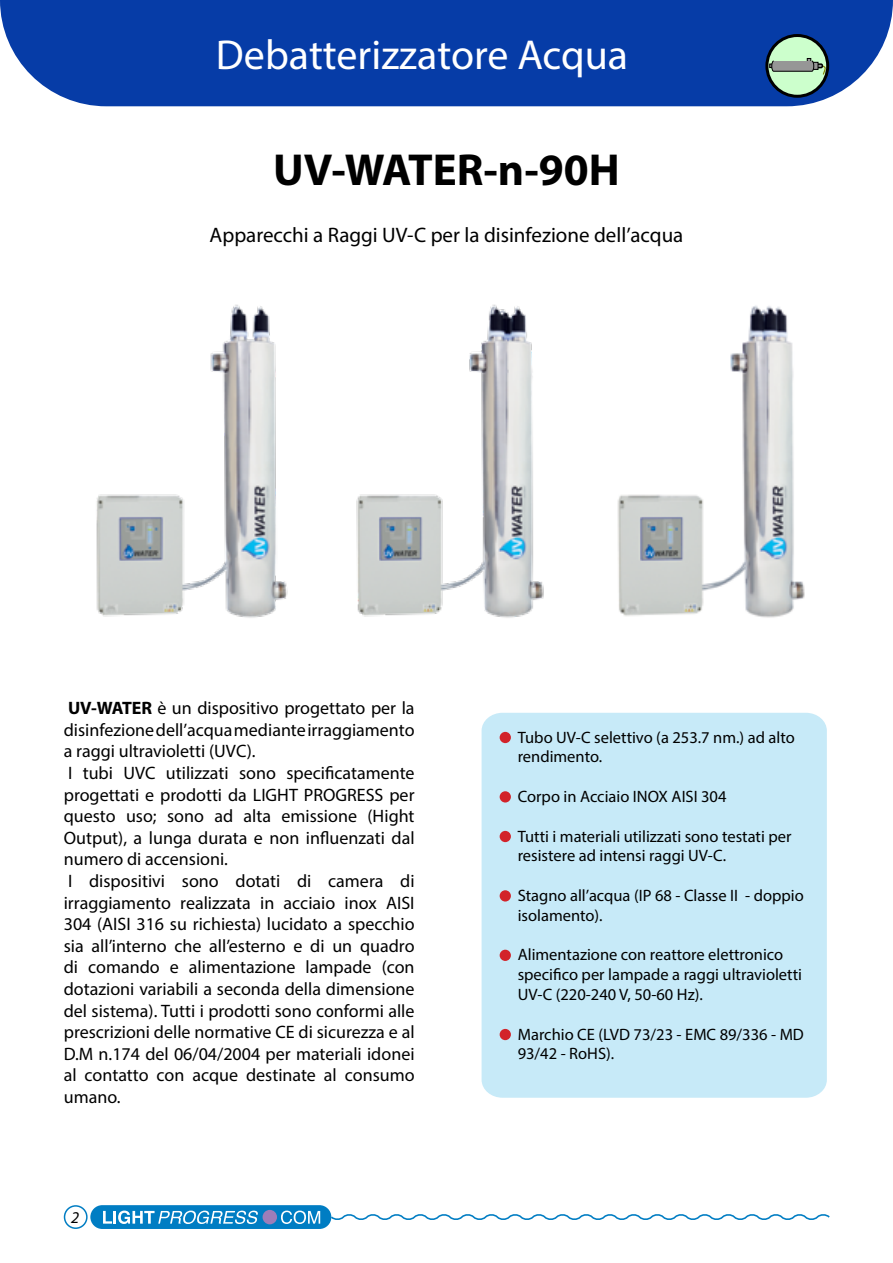
<style>
.page{position:relative;width:893px;height:1263px;background:#fff}
.page>*{position:absolute;margin:0;border:0;box-sizing:border-box;transform-origin:0 0}
.t1{font:700 45px "Myriad Pro";color:#000}
.t2{font:42px "Myriad Pro";color:#fff}
.t3{font:21px "Myriad Pro";color:#000}
.t4{font:18px/21.6px "Myriad Pro";color:#000}
.t5{font:16.5px/19.8px "Myriad Pro";color:#000}
.t6{font:italic 16.5px "Myriad Pro";color:#000}
.s1{font-weight:700}
</style>
<div class="page">
<div style="left:0;top:0;width:893px;height:106px;background:#063ca7"></div>
<svg style="left:330px;top:1212px;width:500px;height:10px"></svg>
<div style="left:90px;top:1205px;width:241px;height:24px;background:#007dc3;border-radius:12px"></div>
<svg style="left:103px;top:1210px;width:155px;height:14px"></svg>
<svg style="left:281px;top:1210px;width:39px;height:14px"></svg>
<div style="left:263px;top:1210px;width:14px;height:14px;background:#9c7db9;border-radius:50%"></div>
<div style="left:64px;top:1205px;width:24px;height:24px;border:2px solid #007dc3;border-radius:50%"></div>
<div style="left:767px;top:36px;width:61px;height:60px;background:#cfc;border-radius:50%"></div>
<div style="left:765px;top:34px;width:64px;height:64px;border:3px solid #000;border-radius:50%"></div>
<svg style="left:770px;top:58px;width:55px;height:18px"></svg>
<div style="left:482px;top:713px;width:345px;height:385px;background:#c7eaf8"></div>
<div style="left:500px;top:732px;width:11px;height:11px;background:#d2232a;border-radius:50%"></div>
<div style="left:500px;top:791px;width:11px;height:11px;background:#d2232a;border-radius:50%"></div>
<div style="left:500px;top:831px;width:11px;height:11px;background:#d2232a;border-radius:50%"></div>
<div style="left:500px;top:890px;width:11px;height:11px;background:#d2232a;border-radius:50%"></div>
<div style="left:500px;top:950px;width:11px;height:11px;background:#d2232a;border-radius:50%"></div>
<div style="left:500px;top:1029px;width:11px;height:11px;background:#d2232a;border-radius:50%"></div>
<img style="left:356px;top:304px;width:188px;height:314px">
<img style="left:617px;top:305px;width:188px;height:313px">
<img style="left:96px;top:304px;width:192px;height:314px">
<h2 class="t2" style="left:216px;top:29px;width:414px">Debatterizzatore Acqua</h2>
<h1 class="t1" style="left:273px;top:141px;width:348px">UV-WATER-n-90H</h1>
<p class="t3" style="left:210px;top:222px;width:475px">Apparecchi a Raggi UV-C per la disinfezione dell’acqua</p>
<p class="t4" style="left:64px;top:697px;width:352px"><span class="s1">UV-WATER</span> è un dispositivo progettato per la disinfezione dell’acqua mediante irraggiamento a raggi ultravioletti (UVC).<br>I tubi UVC utilizzati sono specificatamente progettati e prodotti da LIGHT PROGRESS per questo uso; sono ad alta emissione (Hight Output), a lunga durata e non influenzati dal numero di accensioni.<br>I dispositivi sono dotati di camera di irraggiamento realizzata in acciaio inox AISI 304 (AISI 316 su richiesta) lucidato a specchio sia all’interno che all’esterno e di un quadro di comando e alimentazione lampade (con dotazioni variabili a seconda della dimensione del sistema). Tutti i prodotti sono conformi alle prescrizioni delle normative CE di sicurezza e al D.M n.174 del 06/04/2004 per materiali idonei al contatto con acque destinate al consumo umano.</p>
<p class="t6" style="left:71px;top:1207px;width:10px">2</p>
<p class="t5" style="left:518px;top:727px;width:279px">Tubo UV-C selettivo (a 253.7 nm.) ad alto rendimento.</p>
<p class="t5" style="left:518px;top:786px;width:210px">Corpo in Acciaio INOX AISI 304</p>
<p class="t5" style="left:518px;top:826px;width:275px">Tutti i materiali utilizzati sono testati per resistere ad intensi raggi UV-C.</p>
<p class="t5" style="left:518px;top:885px;width:288px">Stagno all’acqua (IP 68 - Classe II - doppio isolamento).</p>
<p class="t5" style="left:518px;top:945px;width:286px">Alimentazione con reattore elettronico specifico per lampade a raggi ultravioletti<br>UV-C (220-240 V, 50-60 Hz).</p>
<p class="t5" style="left:518px;top:1024px;width:288px">Marchio CE (LVD 73/23 - EMC 89/336 - MD<br>93/42 - RoHS).</p>
</div>
